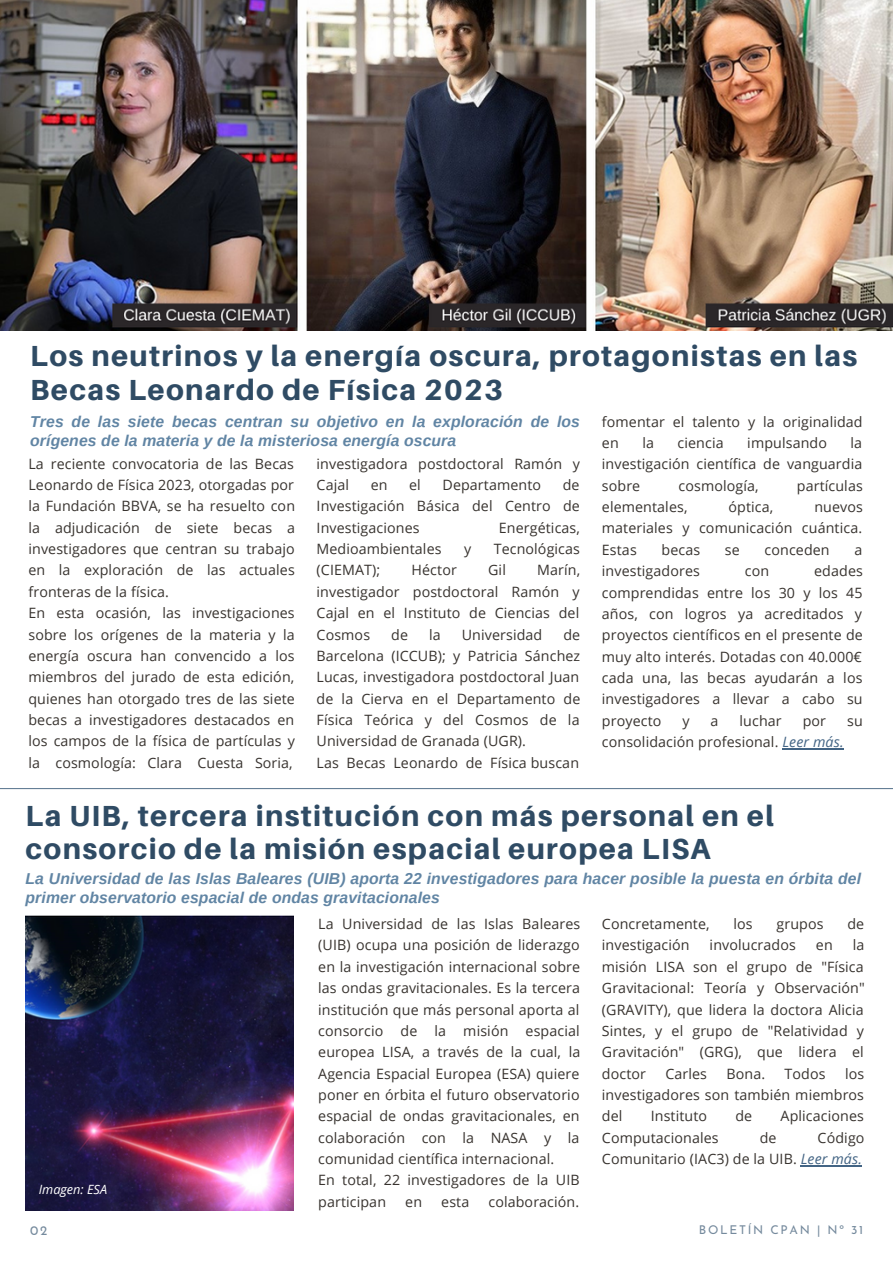
<style>
.page{position:relative;width:893px;height:1264px;background:#fff}
.page>*{position:absolute;margin:0;border:0;box-sizing:border-box;transform-origin:0 0}
.t1{font:800 29.1px/33.8px "Aileron";letter-spacing:.045em;color:#2f4b64}
.t2{font:italic 700 15.75px/19px "Arimo";letter-spacing:.01em;color:#6185a4}
.t3{font:14.25px/21.3px "Open Sans";letter-spacing:.01em;color:#38332f;text-align:justify}
.t4{font:13.2px "Josefin Sans";color:#758a9d}
.t5{font:italic 12.75px "Open Sans";color:#fff}
.t6{font:12.15px "Josefin Sans";letter-spacing:.14em;color:#758a9d}
.s1{font-style:italic;color:#436484}
</style>
<div class="page">
<hr style="left:0;top:788px;width:892px;height:1px;background:#657f96">
<img style="left:0;top:0;width:892px;height:330px">
<hr style="left:782px;top:748px;width:61px;height:1px;background:#436484">
<img style="left:26px;top:915px;width:267px;height:295px">
<hr style="left:800px;top:1165px;width:62px;height:1px;background:#436484">
<p class="t1" style="left:30px;top:339px;width:828px">Los neutrinos y la energía oscura, protagonistas en las<br>Becas Leonardo de Física 2023</p>
<p class="t2" style="left:30px;top:412px;width:551px">Tres de las siete becas centran su objetivo en la exploración de los orígenes de la materia y de la misteriosa energía oscura</p>
<p class="t3" style="left:602px;top:410px;width:262px">fomentar el talento y la originalidad en</p>
<p class="t3" style="left:602px;top:432px;width:262px;text-indent:249px">la investigación científica de vanguardia sobre</p>
<p class="t3" style="left:642px;top:432px;width:13px">la</p>
<p class="t3" style="left:677px;top:432px;width:48px">ciencia</p>
<p class="t3" style="left:747px;top:432px;width:81px">impulsando</p>
<p class="t3" style="left:316px;top:452px;width:265px">investigadora postdoctoral Ramón y<br>Cajal</p>
<p class="t3" style="left:28px;top:452px;width:268px">La reciente convocatoria de las Becas Leonardo de Física 2023, otorgadas por la Fundación BBVA, se ha resuelto con la adjudicación de siete becas a investigadores que centran su trabajo en la exploración de las actuales fronteras de la física.</p>
<p class="t3" style="left:28px;top:602px;width:268px">En esta ocasión, las investigaciones sobre los orígenes de la materia y la energía oscura han convencido a los miembros del jurado de esta edición, quienes han otorgado tres de las siete becas a investigadores destacados en los campos de la física de partículas y la cosmología: Clara Cuesta Soria,</p>
<p class="t1" style="left:26px;top:797px;width:749px">La UIB, tercera institución con más personal en el consorcio de la misión espacial europea LISA</p>
<p class="t2" style="left:26px;top:868px;width:837px">La Universidad de las Islas Baleares (UIB) aporta 22 investigadores para hacer posible la puesta en órbita del primer observatorio espacial de ondas gravitacionales</p>
<p class="t3" style="left:318px;top:912px;width:263px">La Universidad de las Islas Baleares (UIB) ocupa una posición de liderazgo en la investigación internacional sobre las ondas gravitacionales. Es la tercera institución que más personal aporta al consorcio de la misión espacial europea LISA, a través de la cual, la Agencia Espacial Europea (ESA) quiere poner en órbita el futuro observatorio espacial de ondas gravitacionales, en colaboración con la NASA y la comunidad científica internacional.</p>
<p class="t3" style="left:318px;top:1169px;width:263px">En total, 22 investigadores de la UIB participan</p>
<p class="t3" style="left:316px;top:474px;width:265px;text-indent:246px">de Investigación Básica del Centro de Investigaciones</p>
<p class="t3" style="left:370px;top:474px;width:18px">en</p>
<p class="t3" style="left:409px;top:474px;width:13px">el</p>
<p class="t3" style="left:442px;top:474px;width:100px">Departamento</p>
<p class="t3" style="left:678px;top:474px;width:82px">cosmología,</p>
<p class="t3" style="left:796px;top:474px;width:67px">partículas</p>
<p class="t3" style="left:602px;top:496px;width:87px">elementales,</p>
<p class="t3" style="left:728px;top:496px;width:46px">óptica,</p>
<p class="t3" style="left:602px;top:496px;width:262px;text-indent:212px">nuevos materiales y comunicación cuántica.<br>Estas</p>
<p class="t3" style="left:499px;top:516px;width:83px">Energéticas,</p>
<p class="t3" style="left:316px;top:538px;width:126px">Medioambientales</p>
<p class="t3" style="left:464px;top:538px;width:9px">y</p>
<p class="t3" style="left:493px;top:538px;width:88px">Tecnológicas</p>
<p class="t3" style="left:316px;top:559px;width:65px">(CIEMAT);</p>
<p class="t3" style="left:411px;top:559px;width:47px">Héctor</p>
<p class="t3" style="left:488px;top:559px;width:19px">Gil</p>
<p class="t3" style="left:661px;top:538px;width:40px">becas</p>
<p class="t3" style="left:724px;top:538px;width:16px">se</p>
<p class="t3" style="left:764px;top:538px;width:67px">conceden</p>
<p class="t3" style="left:854px;top:538px;width:9px">a</p>
<p class="t3" style="left:602px;top:560px;width:99px">investigadores</p>
<p class="t3" style="left:744px;top:560px;width:26px">con</p>
<p class="t3" style="left:316px;top:559px;width:265px;text-indent:221px">Marín, investigador postdoctoral Ramón y Cajal en el Instituto de Ciencias del Cosmos</p>
<p class="t3" style="left:602px;top:560px;width:262px;text-indent:212px">edades comprendidas entre los 30 y los 45 años, con logros ya acreditados y proyectos científicos en el presente de muy alto interés. Dotadas con 40.000€ cada una, las becas ayudarán a los investigadores a llevar a cabo su proyecto</p>
<p class="t3" style="left:316px;top:623px;width:265px;text-indent:247px">de Barcelona (ICCUB); y Patricia Sánchez Lucas, investigadora postdoctoral Juan de la Cierva en el Departamento de Física Teórica y del Cosmos de la Universidad de Granada (UGR).</p>
<p class="t3" style="left:316px;top:751px;width:264px">Las Becas Leonardo de Física buscan</p>
<p class="t3" style="left:391px;top:623px;width:18px">de</p>
<p class="t3" style="left:429px;top:623px;width:13px">la</p>
<p class="t3" style="left:462px;top:623px;width:82px">Universidad</p>
<p class="t3" style="left:682px;top:709px;width:9px">y</p>
<p class="t3" style="left:710px;top:709px;width:9px">a</p>
<p class="t3" style="left:739px;top:709px;width:44px">luchar</p>
<p class="t3" style="left:802px;top:709px;width:25px">por</p>
<p class="t3" style="left:847px;top:709px;width:17px">su</p>
<p class="t3" style="left:602px;top:731px;width:243px">consolidación profesional. <span class="s1">Leer más.</span></p>
<p class="t3" style="left:602px;top:912px;width:109px">Concretamente,</p>
<p class="t3" style="left:733px;top:912px;width:21px">los</p>
<p class="t3" style="left:776px;top:912px;width:49px">grupos</p>
<p class="t3" style="left:847px;top:912px;width:18px">de</p>
<p class="t3" style="left:602px;top:934px;width:89px">investigación</p>
<p class="t3" style="left:709px;top:934px;width:88px">involucrados</p>
<p class="t3" style="left:815px;top:934px;width:18px">en</p>
<p class="t3" style="left:602px;top:934px;width:264px;text-indent:251px">la misión LISA son el grupo de "Física Gravitacional: Teoría y Observación" (GRAVITY), que lidera la doctora Alicia Sintes, y el grupo de "Relatividad y Gravitación" (GRG), que lidera el doctor</p>
<p class="t3" style="left:602px;top:1062px;width:264px;text-indent:243px">los investigadores son también miembros del</p>
<p class="t3" style="left:665px;top:1062px;width:43px">Carles</p>
<p class="t3" style="left:726px;top:1062px;width:40px">Bona.</p>
<p class="t3" style="left:784px;top:1062px;width:43px">Todos</p>
<p class="t3" style="left:650px;top:1105px;width:58px">Instituto</p>
<p class="t3" style="left:735px;top:1105px;width:18px">de</p>
<p class="t3" style="left:780px;top:1105px;width:85px">Aplicaciones</p>
<p class="t3" style="left:602px;top:1126px;width:118px">Computacionales</p>
<p class="t3" style="left:759px;top:1126px;width:18px">de</p>
<p class="t3" style="left:602px;top:1126px;width:264px;text-align:right">Código<br>Comunitario (IAC3) de la UIB. <span class="s1">Leer más.</span></p>
<p class="t5" style="left:39px;top:1180px;width:70px">Imagen: ESA</p>
<p class="t3" style="left:405px;top:1190px;width:18px">en</p>
<p class="t3" style="left:441px;top:1190px;width:30px">esta</p>
<p class="t3" style="left:488px;top:1190px;width:92px">colaboración.</p>
<p class="t4" style="left:30px;top:1225px;width:19px">02</p>
<p class="t6" style="left:699px;top:1224px;width:166px">BOLETÍN CPAN | Nº 31</p>
</div>
